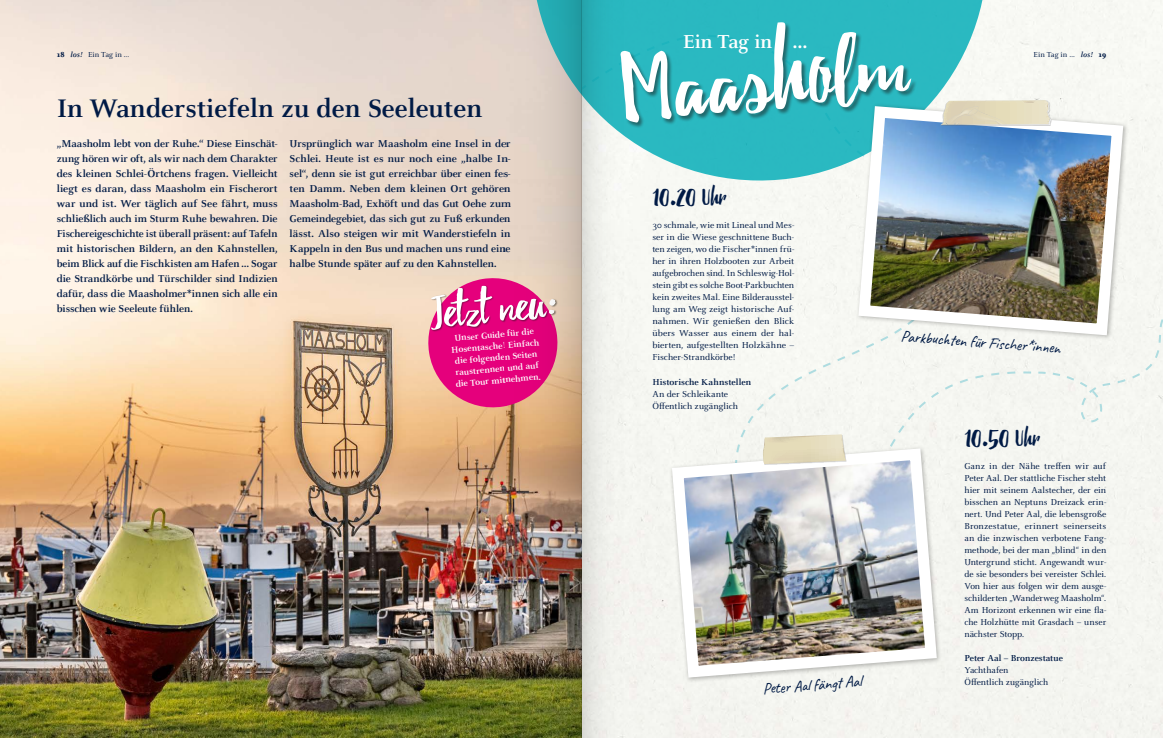
<style>
.page{position:relative;width:1163px;height:738px;background:#fff}
.page>*{position:absolute;margin:0;border:0;box-sizing:border-box;transform-origin:0 0}
.HL_1{font:99.9px "Beacon";color:#fff}
.HL_1-2{font:47.5px "Beacon";color:#fff}
.Uhrzeit{font:37.8px "Beacon";color:#001a45}
.HL_1-3{font:700 28px "Celeste OT";color:#001a45}
.HL_1-4{font:700 20.7px "Celeste OT";color:#fff}
.t1{font:16px "Caveat";color:#001a45}
.Copy{font:700 11px/15px "Celeste OT";letter-spacing:-.01em;color:#001a45;text-align:justify}
.Copy-2{font:9.5px/12px "Celeste OT";color:#001a45;text-align:justify}
.t2{font:700 9.5px/11.4px "Celeste OT";color:#fff;text-align:center}
.Copy-3{font:700 9.5px "Celeste OT";color:#001a45}
.t3{font:8px "Celeste OT";color:#001a45}
.s1{font-weight:800}
.s2{font-weight:700;font-style:italic}
.s3{font-size:23.7px}
</style>
<div class="page">
<div style="left:628px;top:34px;width:534px;height:497px;background:#f7f8f3"></div>
<img style="left:666px;top:442px;width:276px;height:241px">
<svg style="left:732px;top:370px;width:289px;height:161px"></svg>
<img style="left:0;top:0;width:505px;height:737px">
<svg style="left:628px;top:0;width:360px;height:182px;fill:#2ab9c1"></svg>
<div style="left:620px;top:22px;width:297px;height:106px;background:#181716;opacity:.5"></div>
<img style="left:852px;top:100px;width:276px;height:241px">
<svg style="left:941px;top:100px;width:108px;height:26px;background:#e0d9bf"></svg>
<svg style="left:423px;top:273px;width:82px;height:139px;background:#e9498c"></svg>
<div style="left:431px;top:285px;width:127px;height:46px;background:#181716;opacity:.5"></div>
<svg style="left:581px;top:0;width:47px;height:737px"></svg>
<img style="left:505px;top:0;width:76px;height:737px">
<p class="t3" style="left:57px;top:50px;width:74px"><span class="s1">18</span> <span class="s2">los!</span> Ein Tag in ...</p>
<h1 class="HL_1-3" style="left:57px;top:91px;width:427px">In Wanderstiefeln zu den Seeleuten</h1>
<p class="Copy" style="left:57px;top:136px;width:222px">„Maasholm lebt von der Ruhe.“ Diese Einschät&shy;zung hören wir oft, als wir nach dem Charakter des kleinen Schlei-Örtchens fragen. Vielleicht liegt es daran, dass Maasholm ein Fischerort war und ist. Wer täglich auf See fährt, muss schließlich auch im Sturm Ruhe bewahren. Die Fischereigeschichte ist überall präsent: auf Tafeln mit historischen Bildern, an den Kahnstellen, beim Blick auf die Fischkisten am Hafen … Sogar die Strandkörbe und Türschilder sind Indizien dafür, dass die Maasholmer*innen sich alle ein bisschen wie Seeleute fühlen.</p>
<p class="Copy" style="left:289px;top:136px;width:222px">Ursprünglich war Maasholm eine Insel in der Schlei. Heute ist es nur noch eine „halbe In&shy;sel“, denn sie ist gut erreichbar über einen fes&shy;ten Damm. Neben dem kleinen Ort gehören Maasholm-Bad, Exhöft und das Gut Oehe zum Gemeindegebiet, das sich gut zu Fuß erkunden lässt. Also steigen wir mit Wanderstiefeln in Kappeln in den Bus und machen uns rund eine halbe Stunde später auf zu den Kahnstellen.</p>
<h1 class="HL_1-2" style="left:427px;top:284px;width:129px;rotate:-5deg">Jetzt neu:</h1>
<p class="t2" style="left:449px;top:332px;width:90px;rotate:-5deg">Unser Guide für die<br>Hosentasche! Einfach die folgenden Seiten raustrennen und auf die Tour mitnehmen.</p>
<h1 class="HL_1" style="left:618px;top:27px;width:286px;rotate:-5deg">Maasholm</h1>
<h1 class="HL_1-4" style="left:682px;top:29px;width:126px">Ein Tag in …</h1>
<p class="t3" style="left:1033px;top:50px;width:74px">Ein Tag in … <span class="s2">los!</span> <span class="s1">19</span></p>
<h2 class="Uhrzeit" style="left:653px;top:170px;width:74px">10.20 <span class="s3">Uhr</span></h2>
<p class="Copy-2" style="left:652px;top:219px;width:143px">30 schmale, wie mit Lineal und Mes&shy;ser in die Wiese geschnittene Buch&shy;ten zeigen, wo die Fischer*innen frü&shy;her in ihren Holzbooten zur Arbeit aufgebrochen sind. In Schleswig-Hol&shy;stein gibt es solche Boot-Parkbuchten kein zweites Mal. Eine Bilderausstel&shy;lung am Weg zeigt historische Auf&shy;nahmen. Wir genießen den Blick übers Wasser aus einem der hal&shy;bierten, aufgestellten Holzkähne – Fischer-Strandkörbe!</p>
<p class="Copy-3" style="left:652px;top:375px;width:100px">Historische Kahnstellen</p>
<p class="Copy-2" style="left:652px;top:387px;width:77px">An der Schleikante</p>
<p class="Copy-2" style="left:652px;top:399px;width:87px">Öffentlich zugänglich</p>
<p class="t1" style="left:762px;top:677px;width:101px;rotate:-4deg">Peter Aal fängt Aal</p>
<p class="t1" style="left:901px;top:326px;width:161px;rotate:4deg">Parkbuchten für Fischer*innen</p>
<h2 class="Uhrzeit" style="left:965px;top:410px;width:75px">10.50 <span class="s3">Uhr</span></h2>
<p class="Copy-2" style="left:964px;top:459px;width:143px">Ganz in der Nähe treffen wir auf Peter Aal. Der stattliche Fischer steht hier mit seinem Aalstecher, der ein bisschen an Neptuns Dreizack erin&shy;nert. Und Peter Aal, die lebensgroße Bronzestatue, erinnert seinerseits an die inzwischen verbotene Fang&shy;methode, bei der man „blind“ in den Untergrund sticht. Angewandt wur&shy;de sie besonders bei vereister Schlei.<br>Von hier aus folgen wir dem ausge&shy;schilderten „Wanderweg Maasholm“.<br>Am Horizont erkennen wir eine fla&shy;che Holzhütte mit Grasdach – unser nächster Stopp.</p>
<p class="Copy-3" style="left:964px;top:651px;width:100px">Peter Aal – Bronzestatue</p>
<p class="Copy-2" style="left:964px;top:663px;width:45px">Yachthafen</p>
<p class="Copy-2" style="left:964px;top:675px;width:85px">Öffentlich zugänglich</p>
</div>
